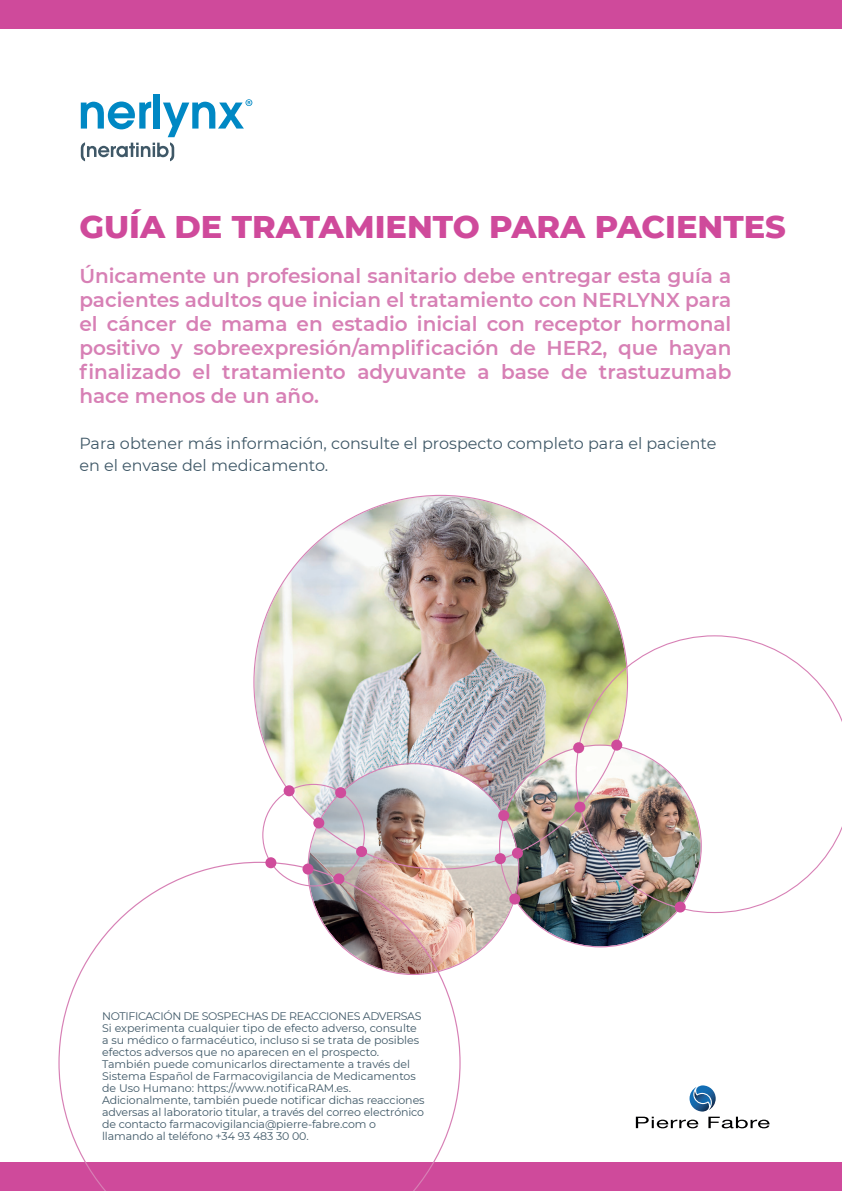
<style>
.page{position:relative;width:842px;height:1191px;background:#fff}
.page>*{position:absolute;margin:0;border:0;box-sizing:border-box;transform-origin:0 0}
.t1{font:800 32px "Montserrat";color:#cf4a9b}
.t2{font:600 20px/24px "Montserrat";color:#d780b5;text-align:justify}
.t3{font:16px/22px "Montserrat";color:#3f5867}
.t4{font:11px/12px "Montserrat";letter-spacing:-.01em;color:#3f5867}
</style>
<div class="page">
<div style="left:0;top:0;width:842px;height:28px;background:#cf4a9b"></div>
<div style="left:0;top:1162px;width:842px;height:29px;background:#cf4a9b"></div>
<svg style="left:628px;top:635px;width:214px;height:278px"></svg>
<img style="left:519px;top:744px;width:183px;height:203px">
<img style="left:253px;top:495px;width:375px;height:374px">
<svg style="left:58px;top:861px;width:403px;height:330px"></svg>
<img style="left:307px;top:763px;width:212px;height:212px">
<svg style="left:262px;top:784px;width:103px;height:102px"></svg>
<div style="left:611px;top:739px;width:11px;height:11px;background:#cf4c9b;border-radius:50%"></div>
<div style="left:573px;top:742px;width:11px;height:11px;background:#cf4c9b;border-radius:50%"></div>
<div style="left:574px;top:801px;width:11px;height:11px;background:#cf4c9b;border-radius:50%"></div>
<div style="left:498px;top:810px;width:11px;height:11px;background:#cf4c9b;border-radius:50%"></div>
<div style="left:495px;top:853px;width:11px;height:11px;background:#cf4c9b;border-radius:50%"></div>
<div style="left:509px;top:893px;width:11px;height:11px;background:#cf4c9b;border-radius:50%"></div>
<div style="left:302px;top:863px;width:11px;height:11px;background:#cf4c9b;border-radius:50%"></div>
<div style="left:313px;top:817px;width:11px;height:11px;background:#cf4c9b;border-radius:50%"></div>
<div style="left:335px;top:787px;width:11px;height:11px;background:#cf4c9b;border-radius:50%"></div>
<div style="left:284px;top:785px;width:11px;height:11px;background:#cf4c9b;border-radius:50%"></div>
<div style="left:356px;top:846px;width:11px;height:11px;background:#cf4c9b;border-radius:50%"></div>
<div style="left:333px;top:873px;width:11px;height:11px;background:#cf4c9b;border-radius:50%"></div>
<div style="left:265px;top:857px;width:11px;height:11px;background:#cf4c9b;border-radius:50%"></div>
<div style="left:512px;top:847px;width:11px;height:11px;background:#cf4c9b;border-radius:50%"></div>
<div style="left:675px;top:901px;width:11px;height:11px;background:#cf4c9b;border-radius:50%"></div>
<svg style="left:636px;top:1085px;width:134px;height:43px"></svg>
<div style="left:154px;top:94px;width:6px;height:35px;background:#0088c4"></div>
<svg style="left:81px;top:99px;width:171px;height:62px"></svg>
<h1 class="t1" style="left:79px;top:203px;width:708px">GUÍA DE TRATAMIENTO PARA PACIENTES</h1>
<p class="t2" style="left:79px;top:263px;width:653px">Únicamente un profesional sanitario debe entregar esta guía a pacientes adultos que inician el tratamiento con NERLYNX para el cáncer de mama en estadio inicial con receptor hormonal positivo y sobreexpresión/amplificación de HER2, que hayan finalizado el tratamiento adyuvante a base de trastuzumab hace menos de un año.</p>
<h3 class="t3" style="left:79px;top:432px;width:638px">Para obtener más información, consulte el prospecto completo para el paciente en el envase del medicamento.</h3>
<p class="t4" style="left:102px;top:1009px;width:324px">NOTIFICACIÓN DE SOSPECHAS DE REACCIONES ADVERSAS Si experimenta cualquier tipo de efecto adverso, consulte a su médico o farmacéutico, incluso si se trata de posibles efectos adversos que no aparecen en el prospecto.<br>También puede comunicarlos directamente a través del Sistema Español de Farmacovigilancia de Medicamentos de Uso Humano: https://www.notificaRAM.es.<br>Adicionalmente, también puede notificar dichas reacciones adversas al laboratorio titular, a través del correo electrónico de contacto farmacovigilancia@pierre-fabre.com o llamando al teléfono +34 93 483 30 00.</p>
</div>
